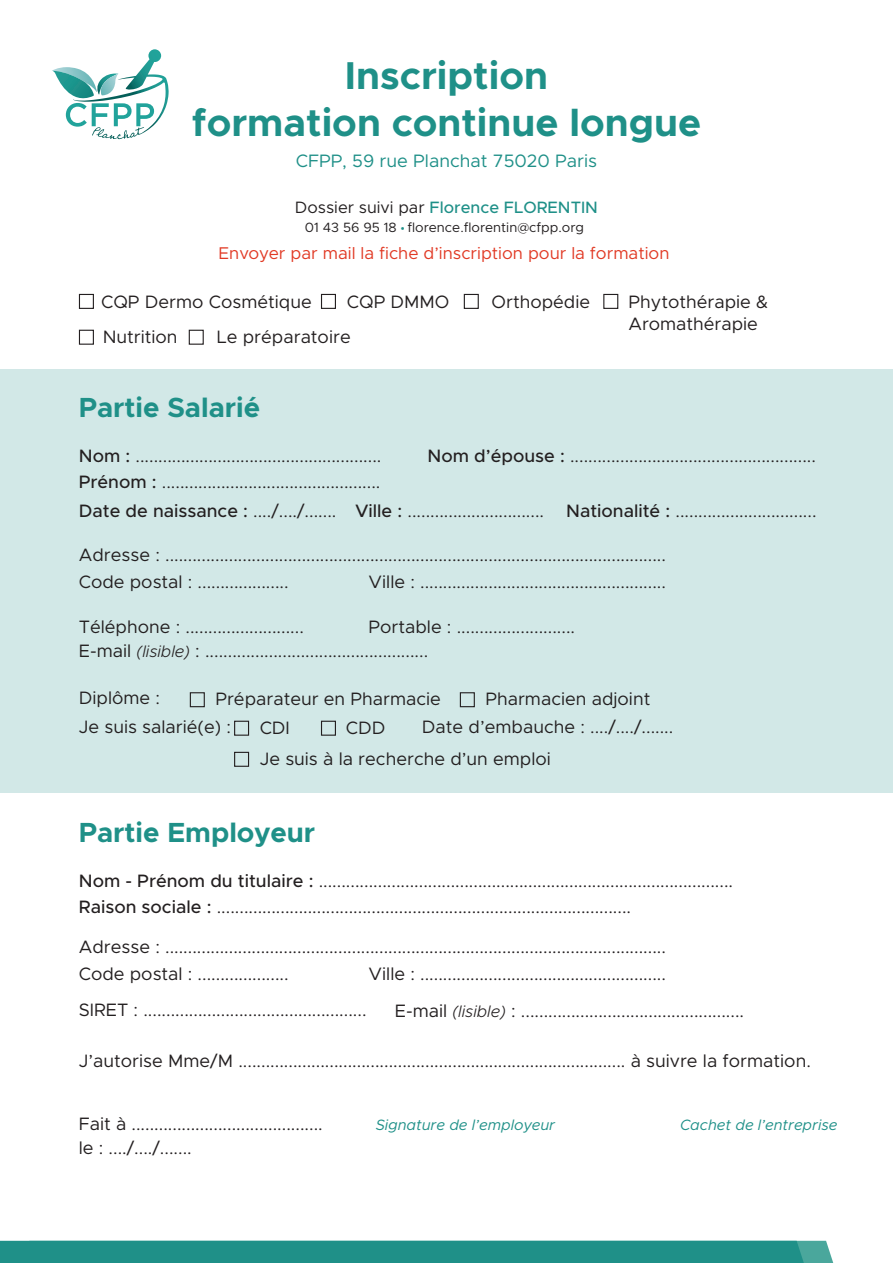
<style>
.page{position:relative;width:893px;height:1263px;background:#fff}
.page>*{position:absolute;margin:0;border:0;box-sizing:border-box;transform-origin:0 0}
.t1{font:700 39px/46.8px "Metropolis";color:#1f9088;text-align:center}
.t2{font:700 27.75px "Metropolis";color:#1f9088}
.t3{font:18px/29.7px "Metropolis";color:#231f20}
.t4{font:18px "Metropolis";color:#1f9088}
.t5{font:17.1px "Metropolis";color:#e13a25}
.t6{font:500 16.5px "Metropolis";color:#1f9088}
.t7{font:italic 15px "Metropolis";color:#1f9088}
.t8{font:13.5px "Metropolis";color:#231f20}
.s1{font-weight:400;color:#231f20}
.s2{font-family:"Myriad Pro";color:#1f9088}
.s3{font-weight:500}
.s4{font-weight:300;font-style:italic;font-size:16.5px}
</style>
<div class="page">
<svg style="left:52px;top:49px;width:114px;height:89px"></svg>
<div style="left:0;top:370px;width:893px;height:423px;background:#d2e8e7"></div>
<div style="left:190px;top:692px;width:15px;height:15px;border:1px solid #231f20"></div>
<div style="left:234px;top:721px;width:15px;height:15px;border:1px solid #231f20"></div>
<div style="left:234px;top:752px;width:15px;height:15px;border:1px solid #231f20"></div>
<div style="left:321px;top:721px;width:15px;height:15px;border:1px solid #231f20"></div>
<div style="left:460px;top:692px;width:15px;height:15px;border:1px solid #231f20"></div>
<div style="left:464px;top:294px;width:15px;height:15px;border:1px solid #231f20"></div>
<div style="left:321px;top:294px;width:15px;height:15px;border:1px solid #231f20"></div>
<div style="left:79px;top:294px;width:15px;height:15px;border:1px solid #231f20"></div>
<div style="left:79px;top:330px;width:15px;height:15px;border:1px solid #231f20"></div>
<div style="left:189px;top:330px;width:15px;height:15px;border:1px solid #231f20"></div>
<div style="left:603px;top:294px;width:15px;height:15px;border:1px solid #231f20"></div>
<div style="left:0;top:1241px;width:833px;height:22px;background:#1f9088"></div>
<h1 class="t1" style="left:192px;top:52px;width:511px">Inscription<br>formation continue longue</h1>
<p class="t4" style="left:296px;top:150px;width:303px">CFPP, 59 rue Planchat 75020 Paris</p>
<p class="t6" style="left:295px;top:197px;width:305px"><span class="s1">Dossier suivi par</span> Florence FLORENTIN</p>
<p class="t8" style="left:305px;top:219px;width:281px">01 43 56 95 18 <span class="s2">•</span> florence.florentin@cfpp.org</p>
<p class="t5" style="left:219px;top:243px;width:452px">Envoyer par mail la fiche d’inscription pour la formation</p>
<p class="t3" style="left:101px;top:285px;width:212px;line-height:35.1px">CQP Dermo Cosmétique<br>Nutrition</p>
<p class="t3" style="left:347px;top:287px;width:104px">CQP DMMO</p>
<p class="t3" style="left:492px;top:287px;width:100px">Orthopédie</p>
<p class="t3" style="left:628px;top:291px;width:141px;line-height:21.6px">Phytothérapie &amp;<br>Aromathérapie</p>
<p class="t3" style="left:217px;top:322px;width:135px">Le préparatoire</p>
<h2 class="t2" style="left:79px;top:389px;width:183px">Partie Salarié</h2>
<p class="t3" style="left:79px;top:441px;width:304px"><span class="s3">Nom :</span> ......................................................</p>
<p class="t3" style="left:428px;top:441px;width:390px"><span class="s3">Nom d’épouse :</span> ......................................................</p>
<p class="t3" style="left:79px;top:467px;width:303px"><span class="s3">Prénom :</span> ................................................<br><span class="s3">Date de naissance :</span> ..../..../.......</p>
<p class="t3" style="left:355px;top:496px;width:463px"><span class="s3">Ville :</span> .............................. <span class="s3">Nationalité :</span> ...............................</p>
<p class="t3" style="left:79px;top:541px;width:589px;line-height:27.2px">Adresse : ..............................................................................................................<br>Code postal : ....................</p>
<p class="t3" style="left:369px;top:567px;width:299px">Ville : ......................................................</p>
<p class="t3" style="left:79px;top:615px;width:351px;line-height:24px">Téléphone : ..........................<br>E-mail <span class="s4">(lisible)</span> : .................................................</p>
<p class="t3" style="left:79px;top:683px;width:154px">Diplôme :<br>Je suis salarié(e) :</p>
<p class="t3" style="left:369px;top:612px;width:208px">Portable : ..........................</p>
<p class="t3" style="left:260px;top:684px;width:183px;line-height:28.7px;text-indent:-44px">Préparateur en Pharmacie<br>CDI</p>
<p class="t3" style="left:260px;top:744px;width:293px">Je suis à la recherche d’un emploi</p>
<p class="t3" style="left:485px;top:684px;width:166px">Pharmacien adjoint</p>
<p class="t3" style="left:422px;top:712px;width:253px">Date d’embauche : ..../..../.......</p>
<p class="t3" style="left:346px;top:712px;width:41px">CDD</p>
<h2 class="t2" style="left:79px;top:815px;width:238px">Partie Employeur</h2>
<p class="t3" style="left:79px;top:868px;width:656px;line-height:25.7px"><span class="s3">Nom - Prénom du titulaire :</span> ...........................................................................................<br><span class="s3">Raison sociale :</span> ...........................................................................................</p>
<p class="t3" style="left:79px;top:933px;width:589px;line-height:27.2px">Adresse : ..............................................................................................................<br>Code postal : ....................</p>
<p class="t3" style="left:395px;top:956px;width:351px;line-height:36.5px;text-indent:-26px">Ville : ......................................................<br>E-mail <span class="s4">(lisible)</span> : .................................................</p>
<p class="t3" style="left:79px;top:1046px;width:734px">J’autorise Mme/M ..................................................................................... à suivre la formation.</p>
<p class="t3" style="left:79px;top:995px;width:289px">SIRET : .................................................</p>
<p class="t3" style="left:79px;top:1112px;width:246px;line-height:24px">Fait à .......................................... le : ..../..../.......</p>
<p class="t7" style="left:376px;top:1115px;width:181px">Signature de l’employeur</p>
<p class="t7" style="left:680px;top:1115px;width:159px">Cachet de l’entreprise</p>
</div>
